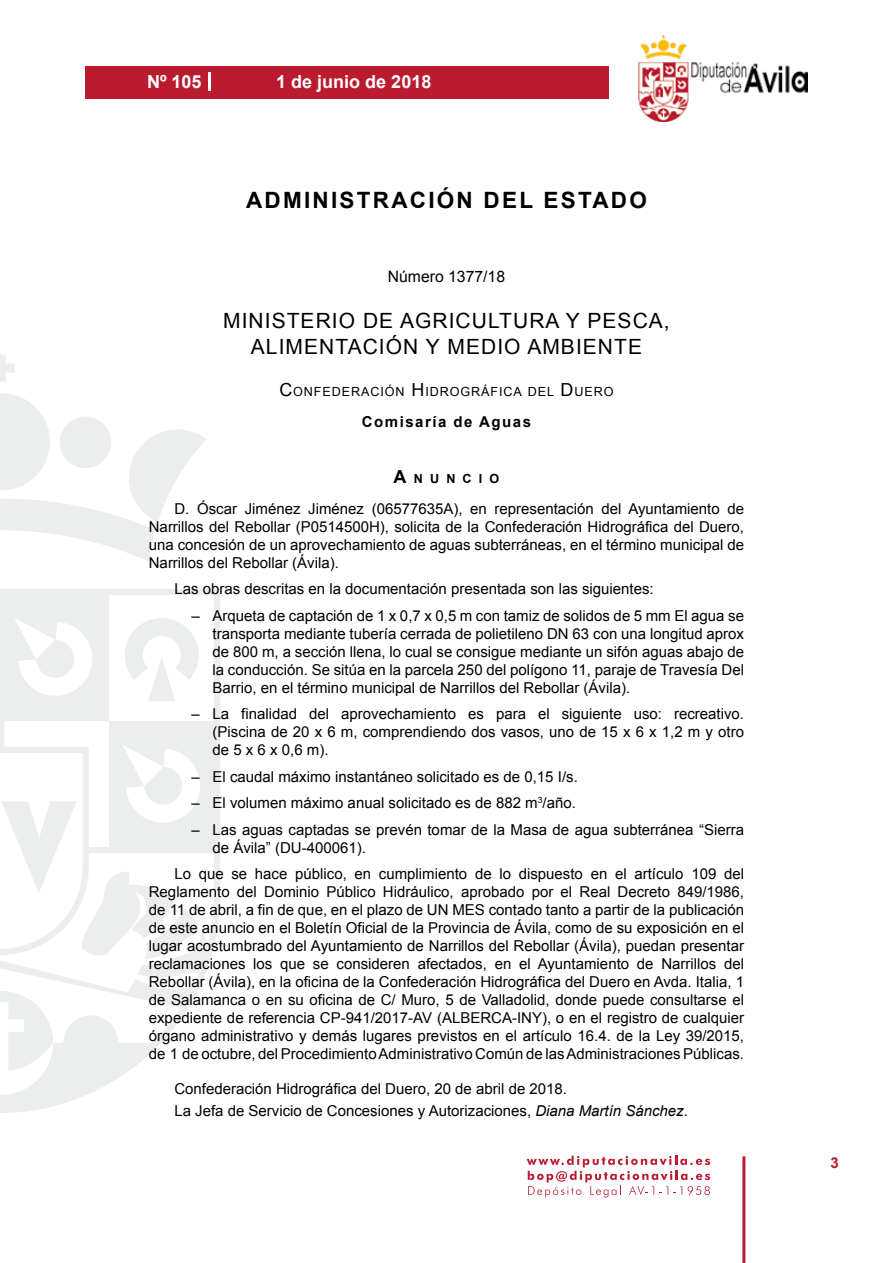
<style>
.page{position:relative;width:893px;height:1263px;background:#fff}
.page>*{position:absolute;margin:0;border:0;box-sizing:border-box;transform-origin:0 0}
.t1{font:700 22.5px "Arial";letter-spacing:.1em;color:#000}
.t2{font:21px/25.2px "Arial";letter-spacing:.05em;color:#000;text-align:center}
.t3{font:700 18px "Arial";color:#fff}
.t4{font:15.75px "Arial";color:#000}
.t5{font:15px/18px "Arial";color:#000;text-align:justify}
.t6{font:700 15px "Arial";letter-spacing:.1em;color:#000}
.t7{font:700 15px "Arial";color:#ba1b2f}
.t8{font:12.6px "Arial";letter-spacing:.07em;color:#000}
.t9{font:700 12.6px "Arial";letter-spacing:.57em;color:#000}
.s1{font-size:18px}
.s2{font-style:italic}
</style>
<div class="page">
<svg style="left:527px;top:1156px;width:183px;height:41px"></svg>
<div style="left:85px;top:66px;width:523px;height:33px;background:#ba1b2f"></div>
<img style="left:638px;top:36px;width:170px;height:86px">
<hr style="left:742px;top:1156px;width:3px;height:107px;background:#ba1b2f">
<svg style="left:208px;top:72px;width:2px;height:18px"></svg>
<svg style="left:0;top:355px;width:15px;height:27px"></svg>
<svg style="left:0;top:393px;width:206px;height:168px"></svg>
<svg style="left:0;top:589px;width:220px;height:524px"></svg>
<svg style="left:36px;top:640px;width:40px;height:40px"></svg>
<svg style="left:125px;top:618px;width:74px;height:83px"></svg>
<svg style="left:0;top:991px;width:53px;height:79px"></svg>
<svg style="left:1px;top:767px;width:198px;height:192px"></svg>
<p class="t3" style="left:147px;top:69px;width:56px">Nº 105</p>
<p class="t3" style="left:276px;top:69px;width:157px">1 de junio de 2018</p>
<h1 class="t1" style="left:246px;top:185px;width:402px">ADMINISTRACIÓN DEL ESTADO</h1>
<p class="t4" style="left:388px;top:266px;width:119px">Número 1377/18</p>
<h2 class="t2" style="left:223px;top:309px;width:448px">MINISTERIO DE AGRICULTURA Y PESCA,<br>ALIMENTACIÓN Y MEDIO AMBIENTE</h2>
<p class="t8" style="left:279px;top:384px;width:336px"><span class="s1">C</span>ONFEDERACIÓN <span class="s1">H</span>IDROGRÁFICA DEL <span class="s1">D</span>UERO</p>
<p class="t6" style="left:362px;top:412px;width:171px">Comisaría de Aguas</p>
<p class="t9" style="left:394px;top:470px;width:107px"><span class="s1">A</span>NUNCIO</p>
<p class="t5" style="left:149px;top:499px;width:597px;text-indent:26px">D. Óscar Jiménez Jiménez (06577635A), en representación del Ayuntamiento de Narrillos del Rebollar (P0514500H), solicita de la Confederación Hidrográfica del Duero, una concesión de un aprovechamiento de aguas subterráneas, en el término municipal de Narrillos del Rebollar (Ávila).</p>
<p class="t5" style="left:174px;top:580px;width:481px">Las obras descritas en la documentación presentada son las siguientes:</p>
<p class="t5" style="left:213px;top:606px;width:533px;text-indent:-21px">– Arqueta de captación de 1 x 0,7 x 0,5 m con tamiz de solidos de 5 mm El agua se transporta mediante tubería cerrada de polietileno DN 63 con una longitud aprox de 800 m, a sección llena, lo cual se consigue mediante un sifón aguas abajo de la conducción. Se sitúa en la parcela 250 del polígono 11, paraje de Travesía Del Barrio, en el término municipal de Narrillos del Rebollar (Ávila).</p>
<p class="t5" style="left:213px;top:705px;width:533px;text-indent:-21px">– La finalidad del aprovechamiento es para el siguiente uso: recreativo. (Piscina de 20 x 6 m, comprendiendo dos vasos, uno de 15 x 6 x 1,2 m y otro de 5 x 6 x 0,6 m).</p>
<p class="t5" style="left:191px;top:767px;width:388px">– El caudal máximo instantáneo solicitado es de 0,15 I/s.</p>
<p class="t5" style="left:191px;top:794px;width:386px">– El volumen máximo anual solicitado es de 882 m<sup>3</sup>/año.</p>
<p class="t5" style="left:213px;top:820px;width:533px;text-indent:-21px">– Las aguas captadas se prevén tomar de la Masa de agua subterránea “Sierra de Ávila” (DU-400061).</p>
<p class="t5" style="left:149px;top:865px;width:597px;text-indent:26px">Lo que se hace público, en cumplimiento de lo dispuesto en el artículo 109 del Reglamento del Dominio Público Hidráulico, aprobado por el Real Decreto 849/1986, de 11 de abril, a fin de que, en el plazo de UN MES contado tanto a partir de la publicación de este anuncio en el Boletín Oficial de la Provincia de Ávila, como de su exposición en el lugar acostumbrado del Ayuntamiento de Narrillos del Rebollar (Ávila), puedan presentar reclamaciones los que se consideren afectados, en el Ayuntamiento de Narrillos del Rebollar (Ávila), en la oficina de la Confederación Hidrográfica del Duero en Avda. Italia, 1 de Salamanca o en su oficina de C/ Muro, 5 de Valladolid, donde puede consultarse el expediente de referencia CP-941/2017-AV (ALBERCA-INY), o en el registro de cualquier órgano administrativo y demás lugares previstos en el artículo 16.4. de la Ley 39/2015, de 1 de octubre, del Procedimiento Administrativo Común de las Administraciones Públicas.</p>
<p class="t5" style="left:174px;top:1078px;width:515px;line-height:22.2px">Confederación Hidrográfica del Duero, 20 de abril de 2018.<br>La Jefa de Servicio de Concesiones y Autorizaciones, <span class="s2">Diana Martín Sánchez</span>.</p>
<p class="t7" style="left:831px;top:1153px;width:10px">3</p>
</div>
